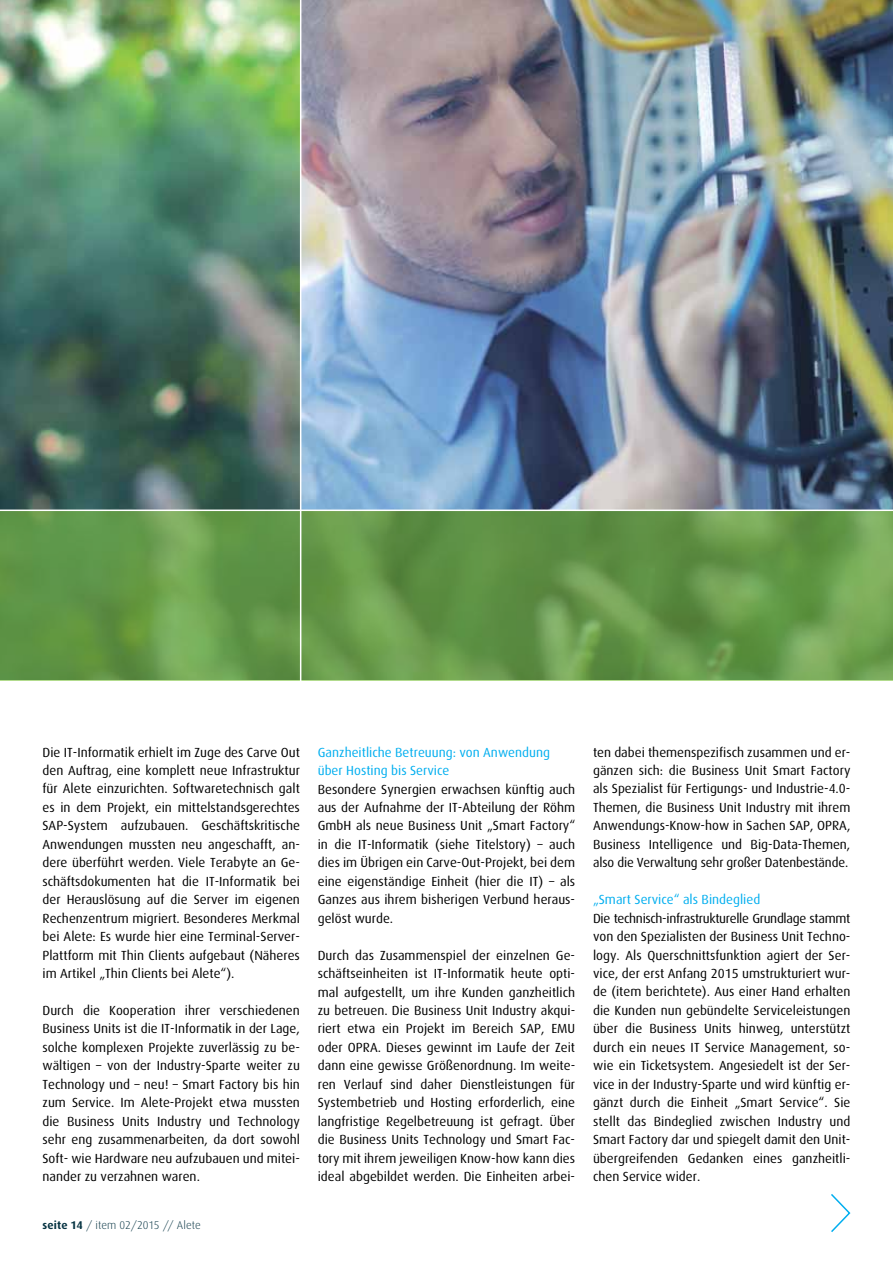
<style>
.page{position:relative;width:893px;height:1263px;background:#fff}
.page>*{position:absolute;margin:0;border:0;box-sizing:border-box;transform-origin:0 0}
.t1{font:13.2px/18.5px "Dax";color:#000;text-align:justify}
.t2{font:13.2px/18.5px "Dax";color:#00aeef}
.t3{font:300 11.25px "Dax";color:#063342}
.s1{font-weight:700}
</style>
<div class="page">
<img style="left:0;top:0;width:300px;height:509px">
<img style="left:301px;top:0;width:592px;height:509px">
<svg style="left:831px;top:1194px;width:20px;height:38px"></svg>
<svg style="left:0;top:511px;width:893px;height:169px;background:#65984a"></svg>
<hr style="left:300px;top:0;width:1px;height:704px;background:#fff">
<p class="t1" style="left:43px;top:743px;width:259px">Die IT-Informatik erhielt im Zuge des Carve Out den Auftrag, eine komplett neue Infrastruktur für Alete einzurichten. Softwaretechnisch galt es in dem Projekt, ein mittelstandsgerechtes SAP-System aufzubauen. Geschäftskritische Anwendungen mussten neu angeschafft, an&shy;dere überführt werden. Viele Terabyte an Ge&shy;schäftsdokumenten hat die IT-Informatik bei der Herauslösung auf die Server im eigenen Rechenzentrum migriert. Besonderes Merkmal bei Alete: Es wurde hier eine Terminal-Server-Plattform mit Thin Clients aufgebaut (Näheres im Artikel „Thin Clients bei Alete“).</p>
<p class="t1" style="left:43px;top:1001px;width:259px">Durch die Kooperation ihrer verschiedenen Business Units ist die IT-Informatik in der Lage, solche komplexen Projekte zuverlässig zu be&shy;wältigen – von der Industry-Sparte weiter zu Technology und – neu! – Smart Factory bis hin zum Service. Im Alete-Projekt etwa mussten die Business Units Industry und Technology sehr eng zusammenarbeiten, da dort sowohl Soft- wie Hardware neu aufzubauen und mitei&shy;nander zu verzahnen waren.</p>
<p class="t3" style="left:43px;top:1219px;width:160px"><span class="s1">seite 14</span> / item 02/2015 // Alete</p>
<p class="t2" style="left:318px;top:743px;width:234px">Ganzheitliche Betreuung: von Anwendung über Hosting bis Service</p>
<p class="t1" style="left:318px;top:780px;width:259px">Besondere Synergien erwachsen künftig auch aus der Aufnahme der IT-Abteilung der Röhm GmbH als neue Business Unit „Smart Factory“ in die IT-Informatik (siehe Titelstory) – auch dies im Übrigen ein Carve-Out-Projekt, bei dem eine eigenständige Einheit (hier die IT) – als Ganzes aus ihrem bisherigen Verbund heraus&shy;gelöst wurde.</p>
<p class="t1" style="left:318px;top:946px;width:259px;text-align:left">Durch das Zusammenspiel der einzelnen Ge&shy;schäftseinheiten ist IT-Informatik heute opti&shy;mal aufgestellt, um ihre Kunden ganzheitlich zu betreuen. Die Business Unit Industry akqui&shy;riert etwa ein Projekt im Bereich SAP, EMU oder OPRA. Dieses gewinnt im Laufe der Zeit dann eine gewisse Größenordnung. Im weite&shy;ren Verlauf sind daher Dienstleistungen für Systembetrieb und Hosting erforderlich, eine langfristige Regelbetreuung ist gefragt. Über die Business Units Technology und Smart Fac&shy;tory mit ihrem jeweiligen Know-how kann dies ideal abgebildet werden. Die Einheiten arbei-</p>
<p class="t1" style="left:593px;top:743px;width:259px">ten dabei themenspezifisch zusammen und er&shy;gänzen sich: die Business Unit Smart Factory als Spezialist für Fertigungs- und Industrie-4.0- Themen, die Business Unit Industry mit ihrem Anwendungs-Know-how in Sachen SAP, OPRA, Business Intelligence und Big-Data-Themen, also die Verwaltung sehr großer Datenbestände.</p>
<p class="t2" style="left:593px;top:890px;width:169px">„Smart Service“ als Bindeglied</p>
<p class="t1" style="left:593px;top:909px;width:259px">Die technisch-infrastrukturelle Grundlage stammt von den Spezialisten der Business Unit Techno&shy;logy. Als Querschnittsfunktion agiert der Ser&shy;vice, der erst Anfang 2015 umstrukturiert wur&shy;de (item berichtete). Aus einer Hand erhalten die Kunden nun gebündelte Serviceleistungen über die Business Units hinweg, unterstützt durch ein neues IT Service Management, so&shy;wie ein Ticketsystem. Angesiedelt ist der Ser&shy;vice in der Industry-Sparte und wird künftig er&shy;gänzt durch die Einheit „Smart Service“. Sie stellt das Bindeglied zwischen Industry und Smart Factory dar und spiegelt damit den Unit&shy;übergreifenden Gedanken eines ganzheitli&shy;chen Service wider.</p>
</div>
